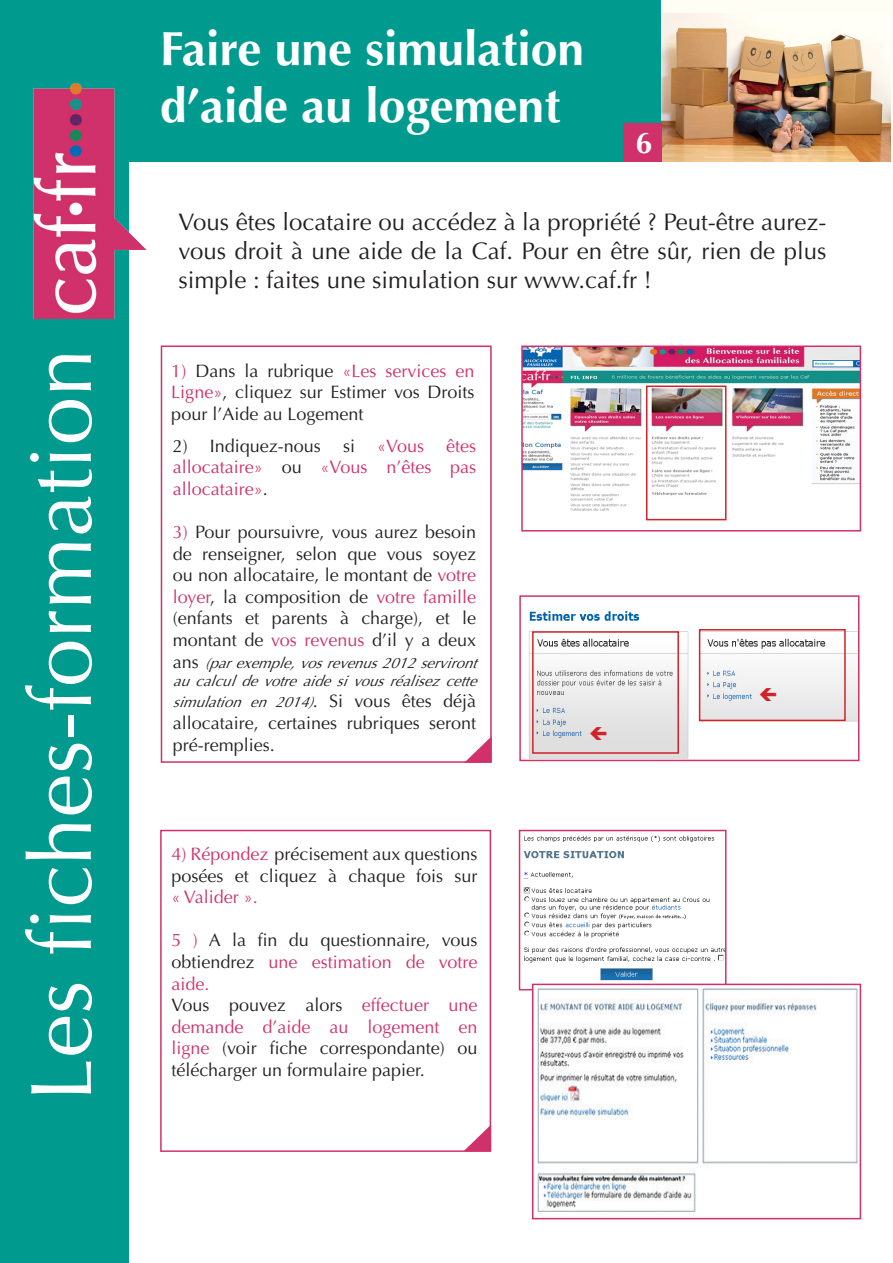
<style>
.page{position:relative;width:893px;height:1263px;background:#fff}
.page>*{position:absolute;margin:0;border:0;box-sizing:border-box;transform-origin:0 0}
.t1{font:87px "Optima";color:#fff}
.t2{font:700 48px/57.6px "Optima";color:#fff}
.t3{font:700 30px "Optima";color:#fff}
.t4{font:24px/28.8px "Optima";color:#231f20;text-align:justify}
.t5{font:18px/21.6px "Optima";color:#231f20;text-align:justify}
.t6{font:18px/21.6px "Optima";color:#d1316a;text-align:justify}
.t7{font:italic 15px/18px "Optima";color:#231f20}
.s1{color:#d1316a}
.s2{color:#231f20}
.s3{font-style:normal;font-size:18px}
</style>
<div class="page">
<div style="left:161px;top:345px;width:331px;height:418px;background:#fff;border:2px solid #d1316a"></div>
<div style="left:123px;top:0;width:705px;height:162px;background:#009a8f"></div>
<div style="left:160px;top:830px;width:331px;height:322px;background:#fff;border:2px solid #d1316a"></div>
<div style="left:0;top:0;width:129px;height:1263px;background:#009a8f"></div>
<img style="left:33px;top:83px;width:113px;height:236px">
<svg style="left:464px;top:736px;width:28px;height:27px"></svg>
<svg style="left:463px;top:1124px;width:28px;height:27px"></svg>
<div style="left:662px;top:0;width:231px;height:162px;background:#fefef5"></div>
<img style="left:662px;top:14px;width:228px;height:148px">
<img style="left:529px;top:611px;width:327px;height:147px">
<div style="left:519px;top:595px;width:340px;height:166px;border:2px solid #d1316a"></div>
<div style="left:699px;top:629px;width:147px;height:92px;border:2px solid #d1232a"></div>
<img style="left:523px;top:835px;width:200px;height:149px">
<div style="left:519px;top:830px;width:207px;height:160px;border:2px solid #d1316a"></div>
<div style="left:532px;top:631px;width:147px;height:123px;border:2px solid #d1232a"></div>
<div style="left:624px;top:123px;width:38px;height:39px;background:#d1316a"></div>
<img style="left:524px;top:348px;width:334px;height:162px">
<div style="left:521px;top:345px;width:340px;height:186px;border:2px solid #d1316a"></div>
<div style="left:646px;top:385px;width:80px;height:135px;border:2px solid #d1232a"></div>
<img style="left:535px;top:987px;width:323px;height:229px">
<div style="left:532px;top:984px;width:329px;height:235px;border:2px solid #d1316a"></div>
<svg style="left:760px;top:688px;width:16px;height:13px"></svg>
<svg style="left:575px;top:1094px;width:13px;height:17px"></svg>
<svg style="left:590px;top:727px;width:17px;height:13px"></svg>
<p class="t1" style="left:11px;top:1101px;width:754px;rotate:-90deg">Les fches-formation</p>
<p class="t2" style="left:160px;top:20px;width:426px">Faire une simulation d’aide au logement</p>
<p class="t3" style="left:635px;top:125px;width:18px">6</p>
<p class="t4" style="left:179px;top:208px;width:649px">Vous êtes locataire ou accédez à la propriété ? Peut-être aurez&shy;vous droit à une aide de la Caf. Pour en être sûr, rien de plus simple : faites une simulation sur www.caf.fr !</p>
<p class="t5" style="left:171px;top:360px;width:305px"><span class="s1">1)</span> Dans la rubrique <span class="s1">«Les services en Ligne»</span>, cliquez sur Estimer vos Droits pour l’Aide au Logement</p>
<p class="t6" style="left:173px;top:435px;width:305px"><span class="s2">2) Indiquez-nous si</span> «Vous êtes allocataire» <span class="s2">ou</span> «Vous n’êtes pas allocataire»<span class="s2">.</span></p>
<p class="t5" style="left:173px;top:521px;width:305px"><span class="s1">3)</span> Pour poursuivre, vous aurez besoin de renseigner, selon que vous soyez ou non allocataire, le montant de <span class="s1">votre loyer</span>, la composition de <span class="s1">votre famille </span>(enfants et parents à charge), et le montant de <span class="s1">vos revenus</span> d’il y a deux</p>
<p class="t7" style="left:173px;top:654px;width:312px"><span class="s3">a n s</span> (parexemple,vosrevenus2012serviront aucalculdevotreaidesivousréalisezcette</p>
<p class="t7" style="left:173px;top:693px;width:305px">simulation en 2014)<span class="s3">. S i v o u s ê t e s d é j à</span></p>
<p class="t5" style="left:173px;top:712px;width:305px">allocataire, certaines rubriques seront pré-remplies.</p>
<p class="t5" style="left:171px;top:843px;width:308px"><span class="s1">4) Répondez</span> précisement aux questions posées et cliquez à chaque fois sur <span class="s1">« Valider ».</span></p>
<p class="t5" style="left:171px;top:930px;width:308px"><span class="s1">5 )</span> A la fi n du questionnaire, vous obtiendrez <span class="s1">une estimation de votre aide.</span></p>
<p class="t5" style="left:171px;top:994px;width:308px">Vous pouvez alors <span class="s1">effectuer une demande d’aide au logement en ligne</span> (voir fiche correspondante) ou télécharger un formulaire papier.</p>
</div>
